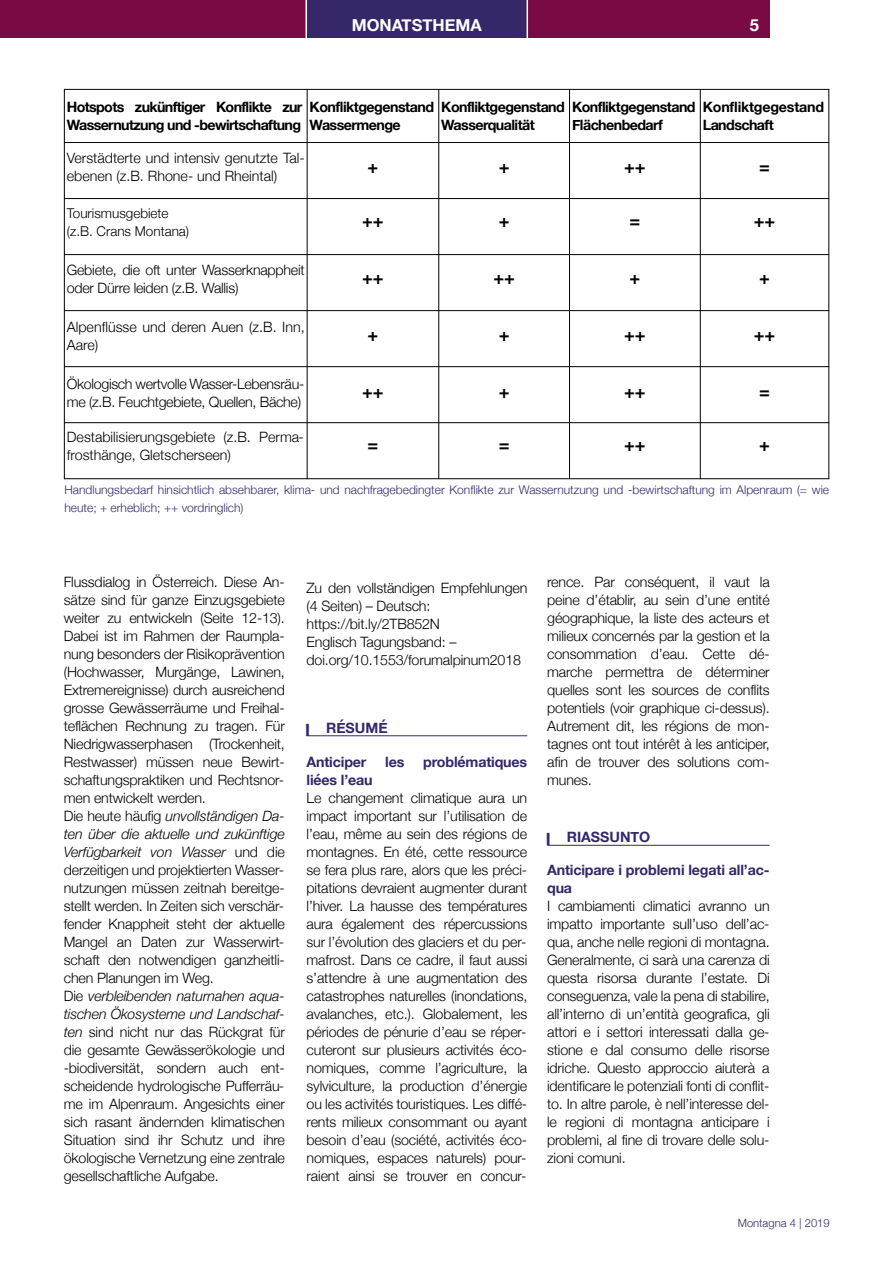
<style>
.page{position:relative;width:893px;height:1263px;background:#fff}
.page>*{position:absolute;margin:0;border:0;box-sizing:border-box;transform-origin:0 0}
.t1{font:18px "font 00000000224 a 349 b";color:#000}
.t2{font:16.5px "font 00000000224 a 349 b";color:#fff}
.t3{font:14.25px/18px "font 00000000224 a 349 b";letter-spacing:-.01em;color:#000}
.t4{font:14.25px/18px "font 00000000224 a 349 b";letter-spacing:-.01em;color:#362769}
.t5{font:14.25px/18px "font 00000000224 a 349 b";letter-spacing:-.045em;color:#000}
.t6{font:14.25px/18px "font 00000000224 a 349 b";letter-spacing:-.04em;color:#000}
.t7{font:14.25px/18px "font 00000000224 a 349 b";letter-spacing:-.035em;color:#000}
.t8{font:13.5px/18px "font 00000000224 a 349 b";color:#000}
.t9{font:12px/18px "font 00000000224 a 349 b";color:#362769}
.t10{font:11.25px "font 00000000224 a 349 b";color:#362769}
.s1{font-size:16.8px}
</style>
<div class="page">
<div style="left:0;top:0;width:770px;height:38px;background:#7a0a43"></div>
<div style="left:306px;top:0;width:221px;height:38px;background:#362769"></div>
<hr style="left:526px;top:0;width:2px;height:46px;background:#fff">
<hr style="left:305px;top:0;width:2px;height:46px;background:#fff">
<hr style="left:307px;top:735px;width:220px;height:1px;background:#362769">
<hr style="left:547px;top:845px;width:223px;height:1px;background:#362769">
<hr style="left:64px;top:89px;width:1px;height:390px;background:#000">
<hr style="left:307px;top:89px;width:1px;height:390px;background:#000">
<hr style="left:438px;top:89px;width:1px;height:390px;background:#000">
<hr style="left:569px;top:89px;width:1px;height:390px;background:#000">
<hr style="left:700px;top:89px;width:1px;height:390px;background:#000">
<hr style="left:828px;top:89px;width:1px;height:390px;background:#000">
<hr style="left:64px;top:89px;width:765px;height:1px;background:#000">
<hr style="left:64px;top:142px;width:765px;height:1px;background:#000">
<hr style="left:64px;top:198px;width:765px;height:1px;background:#000">
<hr style="left:64px;top:254px;width:765px;height:1px;background:#000">
<hr style="left:64px;top:310px;width:765px;height:1px;background:#000">
<hr style="left:64px;top:366px;width:765px;height:1px;background:#000">
<hr style="left:64px;top:422px;width:765px;height:1px;background:#000">
<hr style="left:64px;top:478px;width:765px;height:1px;background:#000">
<p class="t2" style="left:352px;top:15px;width:131px">monatsthema</p>
<p class="t2" style="left:750px;top:15px;width:11px">5</p>
<p class="t5" style="left:67px;top:97px;width:237px">9otspots zukünftiger Tonflikte zur<br>Éassernutzung und -beCirtschaftung</p>
<p class="t7" style="left:310px;top:97px;width:126px">Tonfliktgegenstand<br>Éassermenge</p>
<p class="t6" style="left:441px;top:97px;width:125px">Tonfliktgegenstand<br>Éasserqualityt</p>
<p class="t6" style="left:572px;top:97px;width:125px">Tonfliktgegenstand älychenbedarf</p>
<p class="t3" style="left:703px;top:97px;width:123px">Tonfliktgegestand<br>Landschaft</p>
<p class="t3" style="left:67px;top:149px;width:239px">Verstädterte und intensiv genutzte Tal&shy;ebenen (z.B. Rhone- und Rheintal)</p>
<p class="t1" style="left:368px;top:156px;width:12px">+</p>
<p class="t1" style="left:499px;top:156px;width:12px">+</p>
<p class="t1" style="left:624px;top:156px;width:23px">++</p>
<p class="t1" style="left:759px;top:156px;width:12px">=</p>
<p class="t8" style="left:67px;top:204px;width:124px">Tourismusgebiete (z.B. Crans Montana)</p>
<p class="t1" style="left:362px;top:210px;width:23px">++</p>
<p class="t1" style="left:499px;top:210px;width:12px">+</p>
<p class="t1" style="left:629px;top:210px;width:12px">=</p>
<p class="t1" style="left:754px;top:210px;width:23px">++</p>
<p class="t3" style="left:67px;top:261px;width:239px">Gebiete, die oft unter Wasserknappheit oder Dürre leiden (z.B. Wallis)</p>
<p class="t1" style="left:362px;top:267px;width:23px">++</p>
<p class="t1" style="left:493px;top:267px;width:23px">++</p>
<p class="t1" style="left:629px;top:267px;width:12px">+</p>
<p class="t1" style="left:759px;top:267px;width:12px">+</p>
<p class="t3" style="left:67px;top:318px;width:239px">Alpenflüsse und deren Auen (z.B. Inn,<br>Aare)</p>
<p class="t1" style="left:368px;top:324px;width:12px">+</p>
<p class="t1" style="left:499px;top:324px;width:12px">+</p>
<p class="t1" style="left:624px;top:324px;width:23px">++</p>
<p class="t1" style="left:754px;top:324px;width:23px">++</p>
<p class="t3" style="left:67px;top:375px;width:239px">Ökologisch wertvolle Wasser-Lebensräu&shy;me (z.B. Feuchtgebiete, Quellen, Bäche)</p>
<p class="t1" style="left:362px;top:381px;width:23px">++</p>
<p class="t1" style="left:499px;top:381px;width:12px">+</p>
<p class="t1" style="left:624px;top:381px;width:23px">++</p>
<p class="t1" style="left:759px;top:381px;width:12px">=</p>
<p class="t3" style="left:67px;top:427px;width:238px">Destabilisierungsgebiete (z.B. Perma&shy;frosthänge, Gletscherseen)</p>
<p class="t1" style="left:368px;top:433px;width:12px">=</p>
<p class="t1" style="left:499px;top:433px;width:12px">=</p>
<p class="t1" style="left:624px;top:433px;width:23px">++</p>
<p class="t1" style="left:759px;top:433px;width:12px">+</p>
<p class="t9" style="left:65px;top:481px;width:766px">Handlungsbedarf hinsichtlich absehbarer, klima- und nachfragebedingter Konflikte zur Wassernutzung und -bewirtschaftung im Alpenraum (= wie heute; + erheblich; ++ vordringlich)</p>
<p class="t3" style="left:64px;top:573px;width:223px">Flussdialog in Österreich. Diese An&shy;sätze sind für ganze Einzugsgebiete weiter zu entwickeln (Seite 12-13).<br>Dabei ist im Rahmen der Raumpla&shy;nung besonders der Risikoprävention (Hochwasser, Murgänge, Lawinen, Extremereignisse) durch ausreichend grosse Gewässerräume und Freihal&shy;teflächen Rechnung zu tragen. Für Niedrigwasserphasen (Trockenheit, Restwasser) müssen neue Bewirt&shy;schaftungspraktiken und Rechtsnor&shy;men entwickelt werden.<br>Die heute häufig unvollständigen Da&shy;ten über die aktuelle und zukünftige Verfügbarkeit von Wasser und die derzeitigen und projektierten Wasser&shy;nutzungen müssen zeitnah bereitge&shy;stellt werden. In Zeiten sich verschär&shy;fender Knappheit steht der aktuelle Mangel an Daten zur Wasserwirt&shy;schaft den notwendigen ganzheitli&shy;chen Planungen im Weg.<br>Die verbleibenden naturnahen aqua&shy;tischen Ökosysteme und Landschaf&shy;ten sind nicht nur das Rückgrat für die gesamte Gewässerökologie und -biodiversität, sondern auch ent&shy;scheidende hydrologische Pufferräu&shy;me im Alpenraum. Angesichts einer sich rasant ändernden klimatischen Situation sind ihr Schutz und ihre ökologische Vernetzung eine zentrale gesellschaftliche Aufgabe.</p>
<p class="t3" style="left:307px;top:579px;width:222px">Zu den vollständigen Empfehlungen (4 Seiten) – Deutsch: https://bit.ly/2TB852N<br>Englisch Tagungsband: – doi.org/10.1553/forumalpinum2018</p>
<p class="t4" style="left:305px;top:718px;width:84px"><span class="s1">K</span> R6SUM6</p>
<p class="t4" style="left:307px;top:753px;width:61px">Anticiper</p>
<p class="t4" style="left:385px;top:753px;width:21px">les</p>
<p class="t4" style="left:423px;top:753px;width:105px">problématiques</p>
<p class="t4" style="left:307px;top:771px;width:68px">liées l’eau</p>
<p class="t3" style="left:307px;top:789px;width:222px;text-align:justify">Le changement climatique aura un impact important sur l’utilisation de l’eau, même au sein des régions de montagnes. En été, cette ressource se fera plus rare, alors que les préci&shy;pitations devraient augmenter durant l’hiver. La hausse des températures aura également des répercussions sur l’évolution des glaciers et du per&shy;mafrost. Dans ce cadre, il faut aussi s’attendre à une augmentation des catastrophes naturelles (inondations, avalanches, etc.). Globalement, les périodes de pénurie d’eau se réper&shy;cuteront sur plusieurs activités éco&shy;nomiques, comme l’agriculture, la sylviculture, la production d’énergie ou les activités touristiques. Les diffé&shy;rents milieux consommant ou ayant besoin d’eau (société, activités éco&shy;nomiques, espaces naturels) pour&shy;raient ainsi se trouver en concur-</p>
<p class="t3" style="left:547px;top:573px;width:224px;text-align:justify">rence. Par conséquent, il vaut la peine d’établir, au sein d’une entité géographique, la liste des acteurs et milieux concernés par la gestion et la consommation d’eau. Cette dé&shy;marche permettra de déterminer quelles sont les sources de conflits potentiels (voir graphique ci-dessus).<br>Autrement dit, les régions de mon&shy;tagnes ont tout intérêt à les anticiper, afin de trouver des solutions com&shy;munes.</p>
<p class="t4" style="left:546px;top:828px;width:106px"><span class="s1">K</span> RKASSUNFO</p>
<p class="t4" style="left:547px;top:861px;width:224px">Anticipare i problemi legati all’ac&shy;qua</p>
<p class="t3" style="left:547px;top:897px;width:224px;text-align:justify">I cambiamenti climatici avranno un impatto importante sull’uso dell’ac&shy;qua, anche nelle regioni di montagna.<br>Generalmente, ci sarà una carenza di questa risorsa durante l’estate. Di conseguenza, vale la pena di stabilire, all’interno di un’entità geografica, gli attori e i settori interessati dalla ge&shy;stione e dal consumo delle risorse idriche. Questo approccio aiuterà a identificare le potenziali fonti di conflit&shy;to. In altre parole, è nell’interesse del&shy;le regioni di montagna anticipare i problemi, al fine di trovare delle solu&shy;zioni comuni.</p>
<p class="t10" style="left:738px;top:1216px;width:93px">Montagna 4 | 2019</p>
</div>
